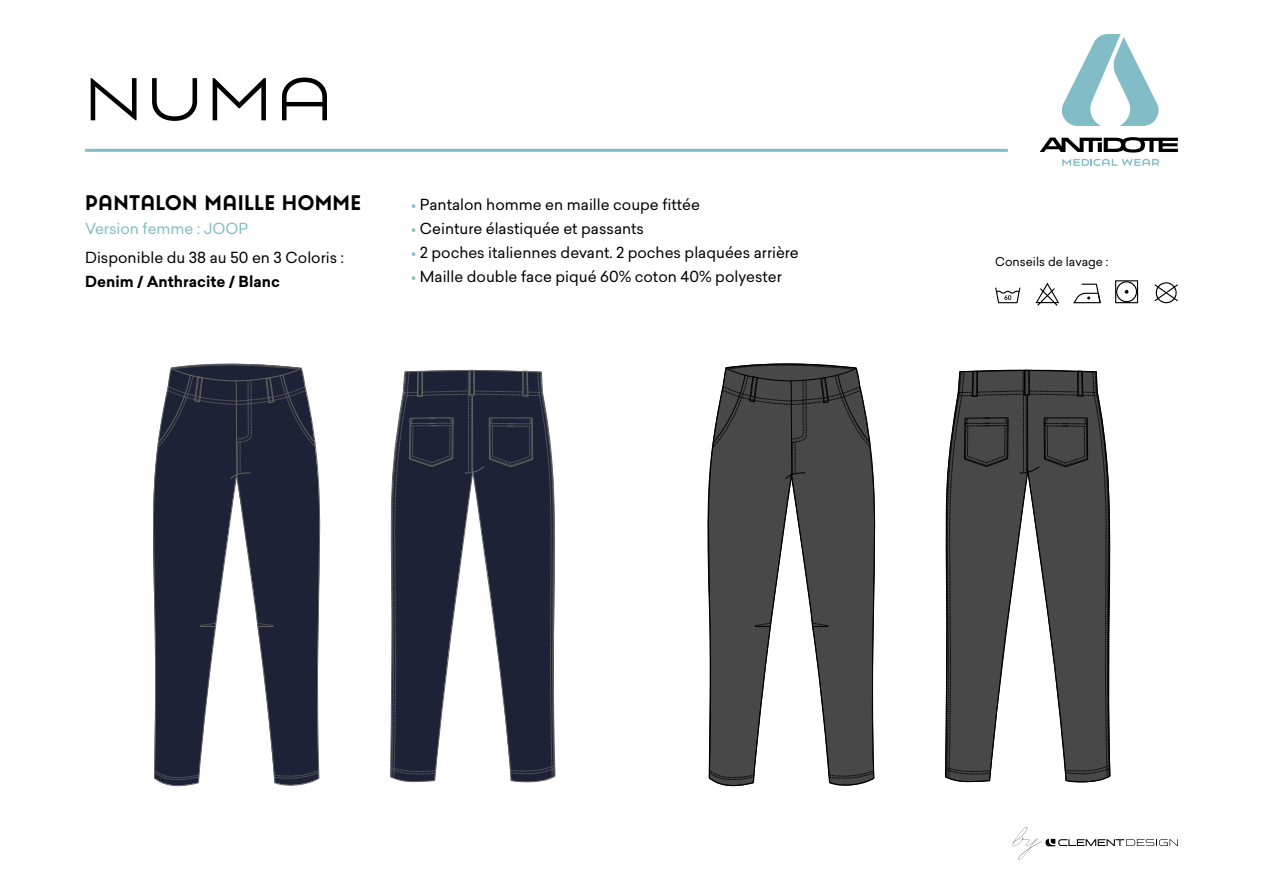
<style>
.page{position:relative;width:1263px;height:893px;background:#fff}
.page>*{position:absolute;margin:0;border:0;box-sizing:border-box;transform-origin:0 0}
.t1{font:expanded 60px "Uomo";color:#000}
.t2{font:700 21px "Uomo";letter-spacing:.02em;color:#000}
.t3{font:15px "Sailec";color:#000}
.t4{font:700 15px "Sailec";color:#000}
.t5{font:15px "Sailec";color:#82bdc7}
.t6{font:12px "Sailec";color:#000}
.s1{color:#82bdc7}
</style>
<div class="page">
<svg style="left:153px;top:363px;width:168px;height:424px"></svg>
<svg style="left:390px;top:370px;width:166px;height:413px"></svg>
<svg style="left:707px;top:363px;width:169px;height:424px"></svg>
<svg style="left:945px;top:370px;width:166px;height:413px"></svg>
<svg style="left:1040px;top:137px;width:138px;height:16px"></svg>
<svg style="left:1061px;top:34px;width:98px;height:92px"></svg>
<svg style="left:1062px;top:159px;width:97px;height:7px"></svg>
<hr style="left:85px;top:149px;width:923px;height:3px;background:#82bdc7">
<svg style="left:1035px;top:283px;width:24px;height:23px"></svg>
<svg style="left:1115px;top:280px;width:23px;height:23px"></svg>
<svg style="left:1154px;top:282px;width:24px;height:21px"></svg>
<svg style="left:1073px;top:284px;width:28px;height:19px"></svg>
<svg style="left:995px;top:288px;width:25px;height:15px"></svg>
<svg style="left:1012px;top:827px;width:166px;height:33px"></svg>
<h1 class="t1" style="left:85px;top:68px;width:249px">NUMA</h1>
<h2 class="t2" style="left:85px;top:192px;width:278px">PANTALON MAILLE HOMME</h2>
<p class="t5" style="left:85px;top:218px;width:165px">Version femme : JOOP</p>
<p class="t3" style="left:85px;top:247px;width:260px">Disponible du 38 au 50 en 3 Coloris :</p>
<p class="t4" style="left:85px;top:270px;width:196px">Denim / Anthracite / Blanc</p>
<p class="t3" style="left:411px;top:194px;width:290px"><span class="s1">•</span> Pantalon homme en maille coupe fittée</p>
<p class="t3" style="left:411px;top:218px;width:235px"><span class="s1">•</span> Ceinture élastiquée et passants</p>
<p class="t3" style="left:411px;top:242px;width:389px"><span class="s1">•</span> 2 poches italiennes devant. 2 poches plaquées arrière</p>
<p class="t3" style="left:411px;top:266px;width:372px"><span class="s1">•</span> Maille double face piqué 60% coton 40% polyester</p>
<p class="t6" style="left:995px;top:253px;width:115px">Conseils de lavage :</p>
</div>
